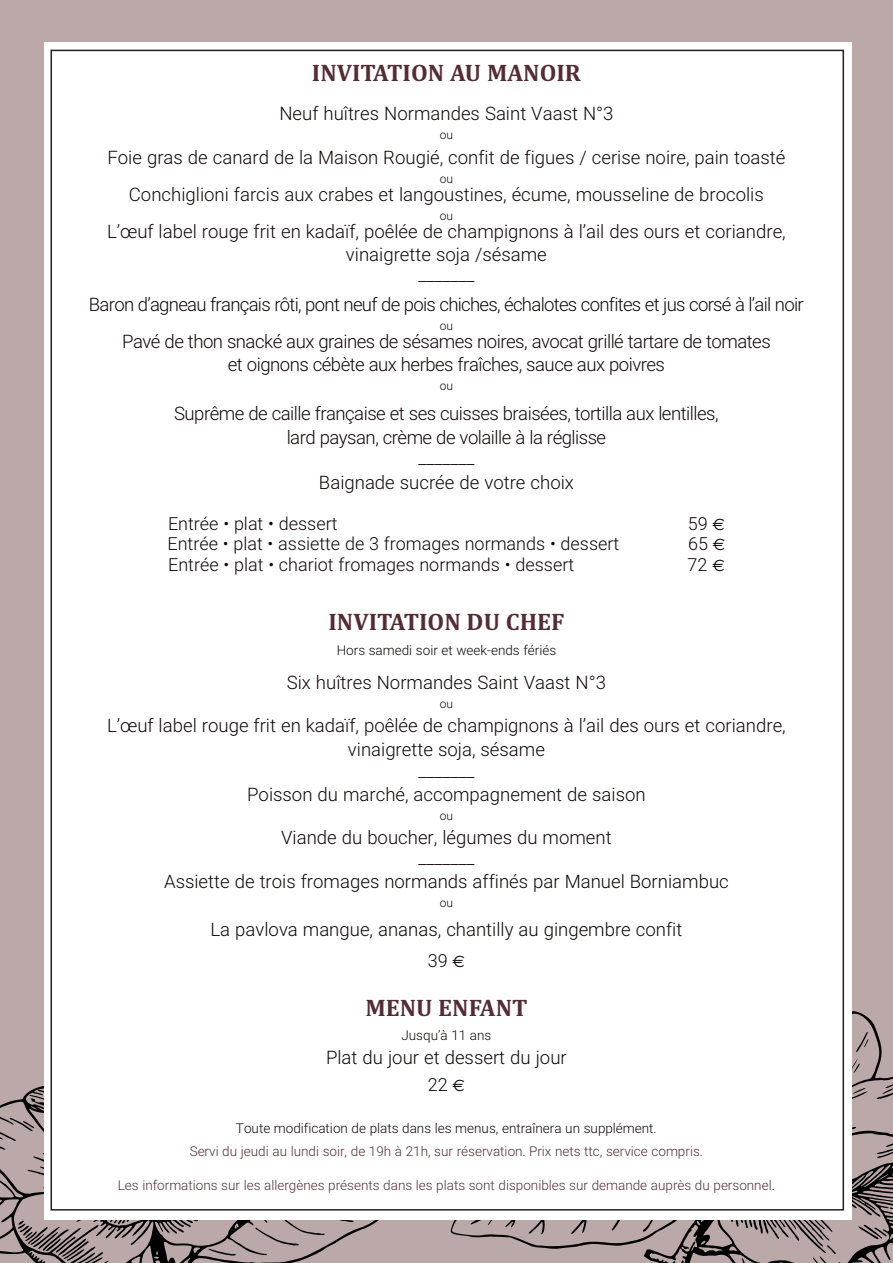
<style>
.page{position:relative;width:893px;height:1263px;background:#bba9a9}
.page>*{position:absolute;margin:0;border:0;box-sizing:border-box;transform-origin:0 0}
.t1{font:700 24.15px "Cambria";color:#542d34}
.t2{font:300 18.6px/24.3px "Roboto";color:#100708;text-align:center}
.t3{font:300 18.6px/22.6px "Roboto";letter-spacing:-.03em;color:#100708;text-align:center}
.t4{font:300 18.6px/30px "Roboto";letter-spacing:-.04em;color:#100708;text-align:center}
.t5{font:300 18px "Roboto";color:#100708}
.t6{font:300 13.5px "Roboto";color:#542d34}
.t7{font:300 13.5px "Roboto";color:#100708}
.t8{font:300 12px "Roboto";color:#100708}
.s1{font-family:"Euro Sans";font-weight:400;font-size:16.5px}
</style>
<div class="page">
<svg style="left:0;top:1086px;width:379px;height:177px"></svg>
<svg style="left:450px;top:947px;width:443px;height:316px"></svg>
<div style="left:44px;top:43px;width:807px;height:1177px;background:#fff"></div>
<p class="t1" style="left:312px;top:59px;width:271px">INVITATION AU MANOIR</p>
<p class="t2" style="left:279px;top:103px;width:336px">Neuf huîtres Normandes Saint Vaast N°3</p>
<p class="t8" style="left:440px;top:130px;width:15px">ou</p>
<p class="t2" style="left:107px;top:147px;width:679px">Foie gras de canard de la Maison Rougié, confit de figues / cerise noire, pain toasté</p>
<p class="t8" style="left:440px;top:174px;width:15px">ou</p>
<p class="t2" style="left:129px;top:184px;width:636px">Conchiglioni farcis aux crabes et langoustines, écume, mousseline de brocolis</p>
<p class="t8" style="left:440px;top:211px;width:15px">ou</p>
<p class="t2" style="left:107px;top:222px;width:680px;line-height:22.6px">L’œuf label rouge frit en kadaïf, poêlée de champignons à l’ail des ours et coriandre, vinaigrette soja /sésame</p>
<p class="t4" style="left:89px;top:261px;width:716px">_______<br>Baron d’agneau français rôti, pont neuf de pois chiches, échalotes confites et jus corsé à l’ail noir</p>
<p class="t8" style="left:440px;top:321px;width:15px">ou</p>
<p class="t3" style="left:122px;top:332px;width:650px">Pavé de thon snacké aux graines de sésames noires, avocat grillé tartare de tomates et oignons cébète aux herbes fraîches, sauce aux poivres</p>
<p class="t8" style="left:440px;top:381px;width:15px">ou</p>
<p class="t3" style="left:174px;top:403px;width:546px;line-height:24px">Suprême de caille française et ses cuisses braisées, tortilla aux lentilles, lard paysan, crème de volaille à la réglisse</p>
<p class="t2" style="left:319px;top:447px;width:256px;line-height:24.9px">_______<br>Baignade sucrée de votre choix</p>
<p class="t5" style="left:168px;top:516px;width:171px">Entrée • plat • dessert</p>
<p class="t5" style="left:688px;top:516px;width:39px">59 <span class="s1">€</span></p>
<p class="t5" style="left:168px;top:537px;width:453px">Entrée • plat • assiette de 3 fromages normands • dessert</p>
<p class="t5" style="left:688px;top:537px;width:39px">65 <span class="s1">€</span></p>
<p class="t5" style="left:168px;top:557px;width:408px">Entrée • plat • chariot fromages normands • dessert</p>
<p class="t5" style="left:688px;top:557px;width:39px">72 <span class="s1">€</span></p>
<p class="t1" style="left:328px;top:608px;width:237px">INVITATION DU CHEF</p>
<p class="t7" style="left:337px;top:644px;width:221px">Hors samedi soir et week-ends fériés</p>
<p class="t2" style="left:287px;top:672px;width:321px">Six huîtres Normandes Saint Vaast N°3</p>
<p class="t8" style="left:440px;top:699px;width:15px">ou</p>
<p class="t2" style="left:107px;top:715px;width:680px">L’œuf label rouge frit en kadaïf, poêlée de champignons à l’ail des ours et coriandre, vinaigrette soja, sésame</p>
<p class="t2" style="left:247px;top:760px;width:400px">_______<br>Poisson du marché, accompagnement de saison</p>
<p class="t8" style="left:440px;top:811px;width:15px">ou</p>
<p class="t2" style="left:281px;top:828px;width:332px;line-height:20.4px">Viande du boucher, légumes du moment _______</p>
<p class="t2" style="left:164px;top:871px;width:566px">Assiette de trois fromages normands affinés par Manuel Borniambuc</p>
<p class="t8" style="left:440px;top:898px;width:15px">ou</p>
<p class="t2" style="left:210px;top:919px;width:473px">La pavlova mangue, ananas, chantilly au gingembre confit</p>
<p class="t5" style="left:428px;top:953px;width:39px">39 <span class="s1">€</span></p>
<p class="t1" style="left:365px;top:993px;width:164px">MENU ENFANT</p>
<p class="t7" style="left:401px;top:1030px;width:91px">Jusqu’à 11 ans</p>
<p class="t2" style="left:326px;top:1047px;width:242px">Plat du jour et dessert du jour</p>
<p class="t5" style="left:428px;top:1077px;width:39px">22 <span class="s1">€</span></p>
<p class="t7" style="left:236px;top:1123px;width:422px">Toute modification de plats dans les menus, entraînera un supplément.</p>
<p class="t6" style="left:190px;top:1146px;width:515px">Servi du jeudi au lundi soir, de 19h à 21h, sur réservation. Prix nets ttc, service compris.</p>
<p class="t6" style="left:118px;top:1180px;width:659px">Les informations sur les allergènes présents dans les plats sont disponibles sur demande auprès du personnel.</p>
</div>
